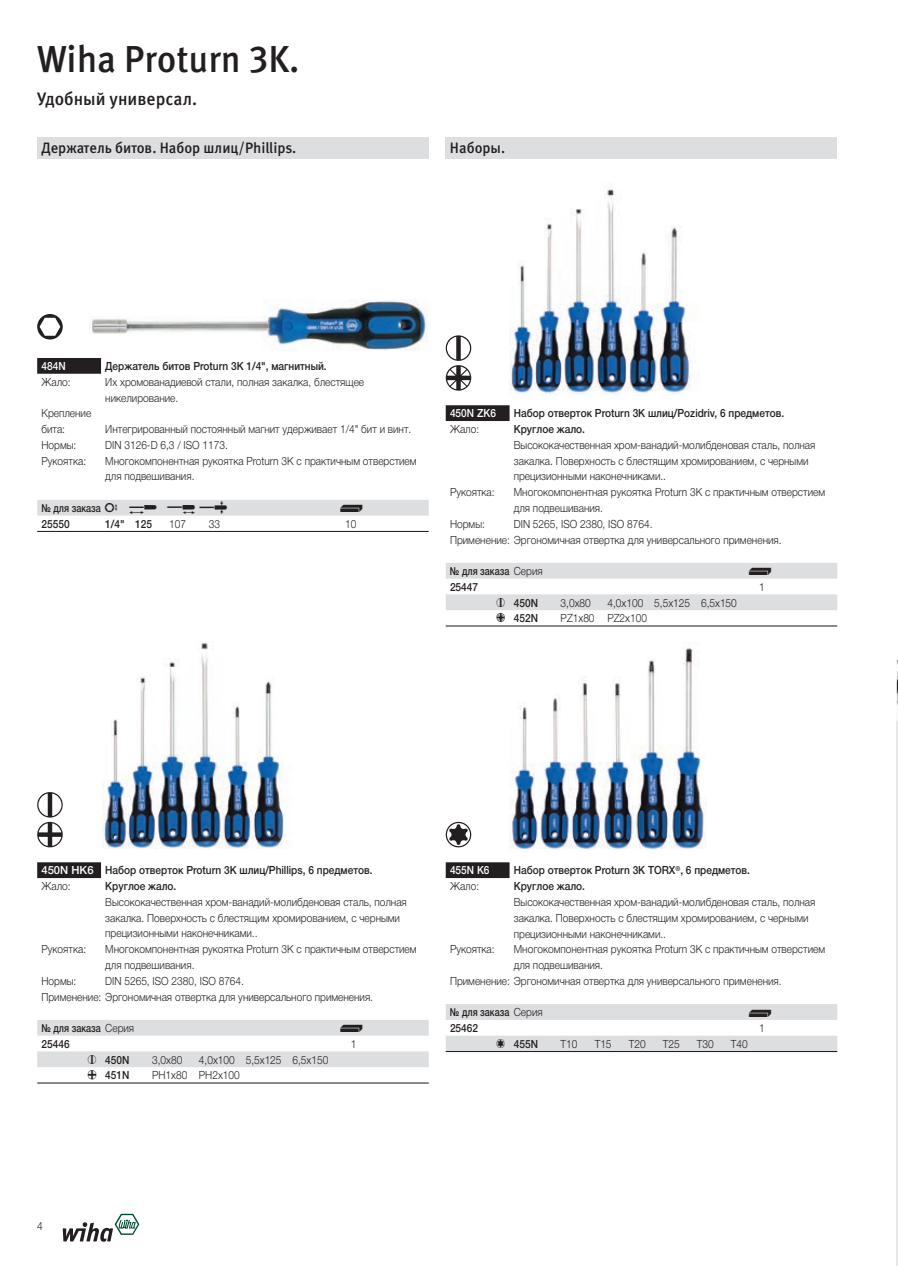
<style>
.page{position:relative;width:898px;height:1266px;background:#fff}
.page>*{position:absolute;margin:0;border:0;box-sizing:border-box;transform-origin:0 0}
.t1{font:500 37.5px "Meta Pro";color:#231f20;scale:.96 1}
.t2{font:500 18px "Meta Pro";color:#231f20;scale:.96 1}
.t3{font:500 15px "Meta Pro";color:#231f20;scale:.96 1}
.t4{font:300 11.25px/15.8px "Helvetica Neue LT Pro";color:#231f20;scale:.9 1}
.t5{font:500 11.25px/15.8px "Helvetica Neue LT Pro";color:#231f20;scale:.9 1}
.t6{font:500 11.25px "Helvetica Neue LT Pro";color:#231f20;scale:.8 1}
.t7{font:500 11.25px "Helvetica Neue LT Pro";color:#fff;scale:.9 1}
.t8{font:9px "Wiha Pictos Mac";color:#231f20}
.s1{font-family:"Wiha Pictos Mac";font-weight:400}
.s2{font-weight:300}
.s3{color:#fff}
</style>
<div class="page">
<img style="left:896px;top:660px;width:1px;height:44px">
<hr style="left:896px;top:720px;width:1px;height:545px;background:#e6e7e9">
<svg style="left:63px;top:1213px;width:76px;height:28px"></svg>
<div style="left:37px;top:137px;width:391px;height:22px;background:#dddee0"></div>
<div style="left:445px;top:137px;width:392px;height:22px;background:#dddee0"></div>
<img style="left:90px;top:299px;width:338px;height:52px">
<div style="left:37px;top:358px;width:64px;height:16px;background:#231f20"></div>
<div style="left:37px;top:500px;width:391px;height:15px;background:#dddee0"></div>
<hr style="left:37px;top:531px;width:391px;height:1px;background:#231f20">
<img style="left:102px;top:642px;width:185px;height:207px">
<div style="left:37px;top:862px;width:64px;height:16px;background:#231f20"></div>
<div style="left:37px;top:1019px;width:391px;height:16px;background:#dddee0"></div>
<div style="left:37px;top:1051px;width:391px;height:16px;background:#dddee0"></div>
<hr style="left:37px;top:1082px;width:391px;height:1px;background:#231f20">
<img style="left:509px;top:189px;width:190px;height:206px">
<div style="left:445px;top:405px;width:64px;height:16px;background:#231f20"></div>
<div style="left:445px;top:563px;width:392px;height:15px;background:#dddee0"></div>
<div style="left:445px;top:594px;width:392px;height:16px;background:#dddee0"></div>
<hr style="left:445px;top:625px;width:392px;height:1px;background:#231f20">
<img style="left:509px;top:648px;width:197px;height:202px">
<div style="left:445px;top:862px;width:64px;height:16px;background:#231f20"></div>
<div style="left:445px;top:1004px;width:392px;height:15px;background:#dddee0"></div>
<div style="left:445px;top:1035px;width:392px;height:16px;background:#dddee0"></div>
<hr style="left:445px;top:1050px;width:392px;height:1px;background:#231f20">
<svg style="left:37px;top:314px;width:26px;height:25px"></svg>
<svg style="left:445px;top:335px;width:26px;height:55px"></svg>
<svg style="left:445px;top:821px;width:26px;height:26px"></svg>
<svg style="left:37px;top:792px;width:26px;height:55px"></svg>
<h1 class="t1" style="left:37px;top:46px;width:275px">Wiha Proturn 3K.</h1>
<h2 class="t2" style="left:37px;top:93px;width:168px">Удобный универсал.</h2>
<h3 class="t3" style="left:41px;top:143px;width:267px">Держатель битов. Набор шлиц/Phillips.</h3>
<h3 class="t3" style="left:450px;top:143px;width:59px">Наборы.</h3>
<p class="t7" style="left:41px;top:362px;width:28px">484N</p>
<p class="t5" style="left:105px;top:359px;width:247px">Держатель битов Proturn 3K 1/4", магнитный.</p>
<p class="t4" style="left:41px;top:375px;width:34px">Жало:</p>
<p class="t4" style="left:105px;top:375px;width:289px">Их хромованадиевой стали, полная закалка, блестящее никелирование.</p>
<p class="t4" style="left:41px;top:406px;width:57px">Крепление бита:</p>
<p class="t4" style="left:105px;top:422px;width:341px">Интегрированный постоянный магнит удерживает 1/4" бит и винт.</p>
<p class="t4" style="left:41px;top:438px;width:40px">Нормы:</p>
<p class="t4" style="left:105px;top:438px;width:138px">DIN 3126-D 6,3 / ISO 1173.</p>
<p class="t4" style="left:41px;top:454px;width:51px">Рукоятка:</p>
<p class="t4" style="left:105px;top:454px;width:347px">Многокомпонентная рукоятка Proturn 3K с практичным отверстием для подвешивания.</p>
<p class="t6" style="left:41px;top:504px;width:234px">№ для заказа <span class="s1">F M u P</span></p>
<p class="t8" style="left:340px;top:504px;width:25px">J</p>
<p class="t5" style="left:41px;top:517px;width:33px">25550</p>
<p class="t5" style="left:105px;top:517px;width:53px">1/4" 125</p>
<p class="t4" style="left:169px;top:517px;width:20px">107</p>
<p class="t4" style="left:209px;top:517px;width:14px">33</p>
<p class="t4" style="left:345px;top:517px;width:14px">10</p>
<p class="t7" style="left:450px;top:409px;width:53px">450N ZK6</p>
<p class="t5" style="left:513px;top:406px;width:302px">Набор отверток Proturn 3K шлиц/Pozidriv, 6 предметов.</p>
<p class="t4" style="left:450px;top:422px;width:34px">Жало:</p>
<p class="t5" style="left:513px;top:422px;width:80px">Круглое жало.</p>
<p class="t4" style="left:513px;top:438px;width:336px">Высококачественная хром-ванадий-молибденовая сталь, полная закалка. Поверхность с блестящим хромированием, с черными прецизионными наконечниками..</p>
<p class="t4" style="left:450px;top:485px;width:51px">Рукоятка:</p>
<p class="t4" style="left:513px;top:485px;width:347px">Многокомпонентная рукоятка Proturn 3K с практичным отверстием для подвешивания.</p>
<p class="t4" style="left:450px;top:517px;width:40px">Нормы:</p>
<p class="t4" style="left:450px;top:517px;width:370px;text-indent:64px">DIN 5265, ISO 2380, ISO 8764.<br>Применение: Эргономичная отвертка для универсального применения.</p>
<p class="t6" style="left:450px;top:567px;width:117px">№ для заказа <span class="s2">Серия</span></p>
<p class="t8" style="left:748px;top:567px;width:25px">J</p>
<p class="t5" style="left:450px;top:580px;width:33px">25447</p>
<p class="t4" style="left:759px;top:580px;width:8px">1</p>
<p class="t5" style="left:496px;top:595px;width:47px"><span class="s1">H</span> 450N</p>
<p class="t4" style="left:560px;top:595px;width:35px">3,0x80</p>
<p class="t4" style="left:607px;top:595px;width:145px">4,0x100 5,5x125 6,5x150</p>
<p class="t5" style="left:496px;top:611px;width:47px"><span class="s1">ö</span> 452N</p>
<p class="t4" style="left:560px;top:611px;width:97px">PZ1x80 PZ2x100</p>
<p class="t5" style="left:41px;top:863px;width:369px"><span class="s3">450N HK6</span> Набор отверток Proturn 3K шлиц/Phillips, 6 предметов.<br><span class="s2">Жало:</span></p>
<p class="t5" style="left:105px;top:879px;width:80px">Круглое жало.</p>
<p class="t4" style="left:105px;top:895px;width:336px">Высококачественная хром-ванадий-молибденовая сталь, полная закалка. Поверхность с блестящим хромированием, с черными прецизионными наконечниками..</p>
<p class="t4" style="left:41px;top:942px;width:51px">Рукоятка:</p>
<p class="t4" style="left:105px;top:942px;width:347px">Многокомпонентная рукоятка Proturn 3K с практичным отверстием для подвешивания.</p>
<p class="t4" style="left:41px;top:973px;width:40px">Нормы:</p>
<p class="t4" style="left:41px;top:973px;width:370px;text-indent:64px">DIN 5265, ISO 2380, ISO 8764.<br>Применение: Эргономичная отвертка для универсального применения.</p>
<p class="t6" style="left:41px;top:1023px;width:117px">№ для заказа <span class="s2">Серия</span></p>
<p class="t8" style="left:340px;top:1023px;width:25px">J</p>
<p class="t5" style="left:41px;top:1036px;width:33px">25446</p>
<p class="t4" style="left:350px;top:1036px;width:8px">1</p>
<p class="t5" style="left:88px;top:1052px;width:47px"><span class="s1">H</span> 450N</p>
<p class="t4" style="left:152px;top:1052px;width:35px">3,0x80</p>
<p class="t4" style="left:199px;top:1052px;width:145px">4,0x100 5,5x125 6,5x150</p>
<p class="t5" style="left:88px;top:1068px;width:47px"><span class="s1">y</span> 451N</p>
<p class="t4" style="left:152px;top:1068px;width:99px">PH1x80 PH2x100</p>
<p class="t7" style="left:450px;top:866px;width:45px">455N K6</p>
<p class="t5" style="left:513px;top:863px;width:264px">Набор отверток Proturn 3K TORX<sup>®</sup>, 6 предметов.</p>
<p class="t4" style="left:450px;top:879px;width:34px">Жало:</p>
<p class="t5" style="left:513px;top:879px;width:80px">Круглое жало.</p>
<p class="t4" style="left:513px;top:895px;width:336px">Высококачественная хром-ванадий-молибденовая сталь, полная закалка. Поверхность с блестящим хромированием, с черными прецизионными наконечниками..</p>
<p class="t4" style="left:450px;top:942px;width:51px">Рукоятка:</p>
<p class="t4" style="left:513px;top:942px;width:347px">Многокомпонентная рукоятка Proturn 3K с практичным отверстием</p>
<p class="t4" style="left:513px;top:958px;width:101px">для подвешивания.</p>
<p class="t4" style="left:450px;top:973px;width:370px">Применение: Эргономичная отвертка для универсального применения.</p>
<p class="t6" style="left:450px;top:1008px;width:117px">№ для заказа <span class="s2">Серия</span></p>
<p class="t8" style="left:748px;top:1008px;width:25px">J</p>
<p class="t5" style="left:450px;top:1021px;width:33px">25462</p>
<p class="t4" style="left:759px;top:1021px;width:8px">1</p>
<p class="t5" style="left:496px;top:1036px;width:47px"><span class="s1">C</span> 455N</p>
<p class="t4" style="left:560px;top:1036px;width:20px">T10</p>
<p class="t4" style="left:594px;top:1036px;width:20px">T15</p>
<p class="t4" style="left:628px;top:1036px;width:20px">T20</p>
<p class="t4" style="left:662px;top:1036px;width:20px">T25</p>
<p class="t4" style="left:696px;top:1036px;width:20px">T30</p>
<p class="t4" style="left:730px;top:1036px;width:20px">T40</p>
<p class="t4" style="left:37px;top:1219px;width:8px">4</p>
</div>
